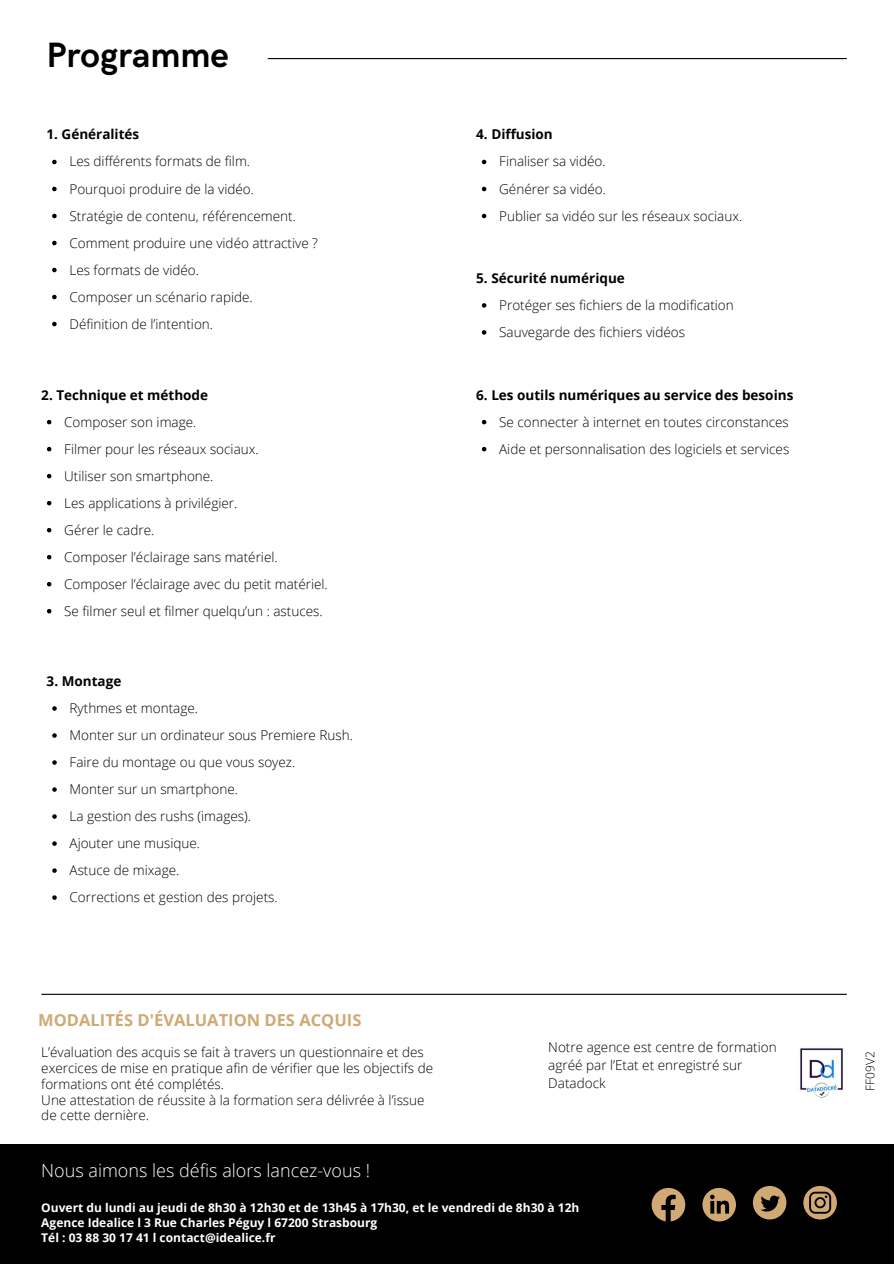
<style>
.page{position:relative;width:894px;height:1264px;background:#fff}
.page>*{position:absolute;margin:0;border:0;box-sizing:border-box;transform-origin:0 0}
.t1{font:700 35.25px "HK Grotesk";color:#000}
.t2{font:300 18px "Open Sans";color:#fff}
.t3{font:700 16.5px "Open Sans";color:#d0a974}
.t4{font:300 13.5px/27px "Open Sans";color:#000}
.t5{font:700 13.5px "Open Sans";color:#000}
.t6{font:700 12px/15px "Open Sans";color:#fff}
.t7{font:300 12px "Open Sans";color:#000}
</style>
<div class="page">
<hr style="left:268px;top:58px;width:578px;height:1px;background:#000">
<hr style="left:41px;top:993px;width:805px;height:1px;background:#000">
<img style="left:800px;top:1046px;width:43px;height:52px">
<svg style="left:52px;top:160px;width:5px;height:4px"></svg>
<svg style="left:52px;top:187px;width:5px;height:4px"></svg>
<svg style="left:52px;top:214px;width:5px;height:4px"></svg>
<svg style="left:52px;top:241px;width:5px;height:4px"></svg>
<svg style="left:52px;top:268px;width:5px;height:4px"></svg>
<svg style="left:52px;top:295px;width:5px;height:4px"></svg>
<svg style="left:52px;top:322px;width:5px;height:4px"></svg>
<svg style="left:47px;top:420px;width:4px;height:4px"></svg>
<svg style="left:47px;top:447px;width:4px;height:4px"></svg>
<svg style="left:47px;top:474px;width:4px;height:4px"></svg>
<svg style="left:47px;top:501px;width:4px;height:4px"></svg>
<svg style="left:47px;top:528px;width:4px;height:4px"></svg>
<svg style="left:47px;top:555px;width:4px;height:4px"></svg>
<svg style="left:47px;top:582px;width:4px;height:4px"></svg>
<svg style="left:47px;top:609px;width:4px;height:4px"></svg>
<svg style="left:52px;top:706px;width:5px;height:4px"></svg>
<svg style="left:52px;top:733px;width:5px;height:4px"></svg>
<svg style="left:52px;top:760px;width:5px;height:4px"></svg>
<svg style="left:52px;top:787px;width:5px;height:4px"></svg>
<svg style="left:52px;top:814px;width:5px;height:4px"></svg>
<svg style="left:52px;top:841px;width:5px;height:4px"></svg>
<svg style="left:52px;top:868px;width:5px;height:4px"></svg>
<svg style="left:52px;top:895px;width:5px;height:4px"></svg>
<svg style="left:481px;top:160px;width:5px;height:4px"></svg>
<svg style="left:481px;top:187px;width:5px;height:4px"></svg>
<svg style="left:481px;top:214px;width:5px;height:4px"></svg>
<svg style="left:481px;top:303px;width:5px;height:5px"></svg>
<svg style="left:481px;top:330px;width:5px;height:5px"></svg>
<svg style="left:481px;top:420px;width:5px;height:4px"></svg>
<svg style="left:481px;top:447px;width:5px;height:4px"></svg>
<div style="left:0;top:1143px;width:893px;height:120px;background:#000"></div>
<svg style="left:651px;top:1187px;width:34px;height:34px"></svg>
<svg style="left:702px;top:1187px;width:33px;height:34px"></svg>
<svg style="left:752px;top:1186px;width:34px;height:33px"></svg>
<svg style="left:803px;top:1186px;width:33px;height:33px"></svg>
<h1 class="t1" style="left:46px;top:29px;width:184px">Programme</h1>
<p class="t5" style="left:46px;top:125px;width:94px">1. Généralités</p>
<p class="t4" style="left:69px;top:148px;width:250px">Les différents formats de film.<br>Pourquoi produire de la vidéo.<br>Stratégie de contenu, référencement.<br>Comment produire une vidéo attractive ?<br>Les formats de vidéo.<br>Composer un scénario rapide.<br>Définition de l’intention.</p>
<p class="t5" style="left:41px;top:385px;width:168px">2. Technique et méthode</p>
<p class="t4" style="left:64px;top:408px;width:265px">Composer son image.<br>Filmer pour les réseaux sociaux.<br>Utiliser son smartphone.<br>Les applications à privilégier.<br>Gérer le cadre.<br>Composer l’éclairage sans matériel.<br>Composer l’éclairage avec du petit matériel.<br>Se filmer seul et filmer quelqu’un : astuces.</p>
<p class="t5" style="left:47px;top:671px;width:76px">3. Montage</p>
<p class="t4" style="left:70px;top:694px;width:285px">Rythmes et montage.<br>Monter sur un ordinateur sous Premiere Rush.<br>Faire du montage ou que vous soyez.<br>Monter sur un smartphone.<br>La gestion des rushs (images).<br>Ajouter une musique.<br>Astuce de mixage.<br>Corrections et gestion des projets.</p>
<p class="t5" style="left:476px;top:125px;width:78px">4. Diffusion</p>
<p class="t4" style="left:499px;top:148px;width:244px">Finaliser sa vidéo.<br>Générer sa vidéo.<br>Publier sa vidéo sur les réseaux sociaux.</p>
<p class="t5" style="left:476px;top:268px;width:150px">5. Sécurité numérique</p>
<p class="t4" style="left:499px;top:291px;width:236px">Protéger ses fichiers de la modification<br>Sauvegarde des fichiers vidéos</p>
<p class="t5" style="left:476px;top:385px;width:318px">6. Les outils numériques au service des besoins</p>
<p class="t4" style="left:499px;top:408px;width:291px">Se connecter à internet en toutes circonstances<br>Aide et personnalisation des logiciels et services</p>
<p class="t3" style="left:38px;top:1008px;width:324px">MODALITÉS D'ÉVALUATION DES ACQUIS</p>
<p class="t4" style="left:41px;top:1044px;width:393px;line-height:15.8px">L’évaluation des acquis se fait à travers un questionnaire et des exercices de mise en pratique afin de vérifier que les objectifs de formations ont été complétés.<br>Une attestation de réussite à la formation sera délivrée à l’issue de cette dernière.</p>
<p class="t4" style="left:548px;top:1038px;width:230px;line-height:18px">Notre agence est centre de formation agréé par l’Etat et enregistré sur<br>Datadock</p>
<p class="t7" style="left:861px;top:1090px;width:41px;rotate:-90deg">FF09V2</p>
<h2 class="t2" style="left:41px;top:1158px;width:330px">Nous aimons les défis alors lancez-vous !</h2>
<p class="t6" style="left:41px;top:1199px;width:539px">Ouvert du lundi au jeudi de 8h30 à 12h30 et de 13h45 à 17h30, et le vendredi de 8h30 à 12h<br>Agence Idealice l 3 Rue Charles Péguy l 67200 Strasbourg<br>Tél : 03 88 30 17 41 l contact@idealice.fr</p>
</div>
